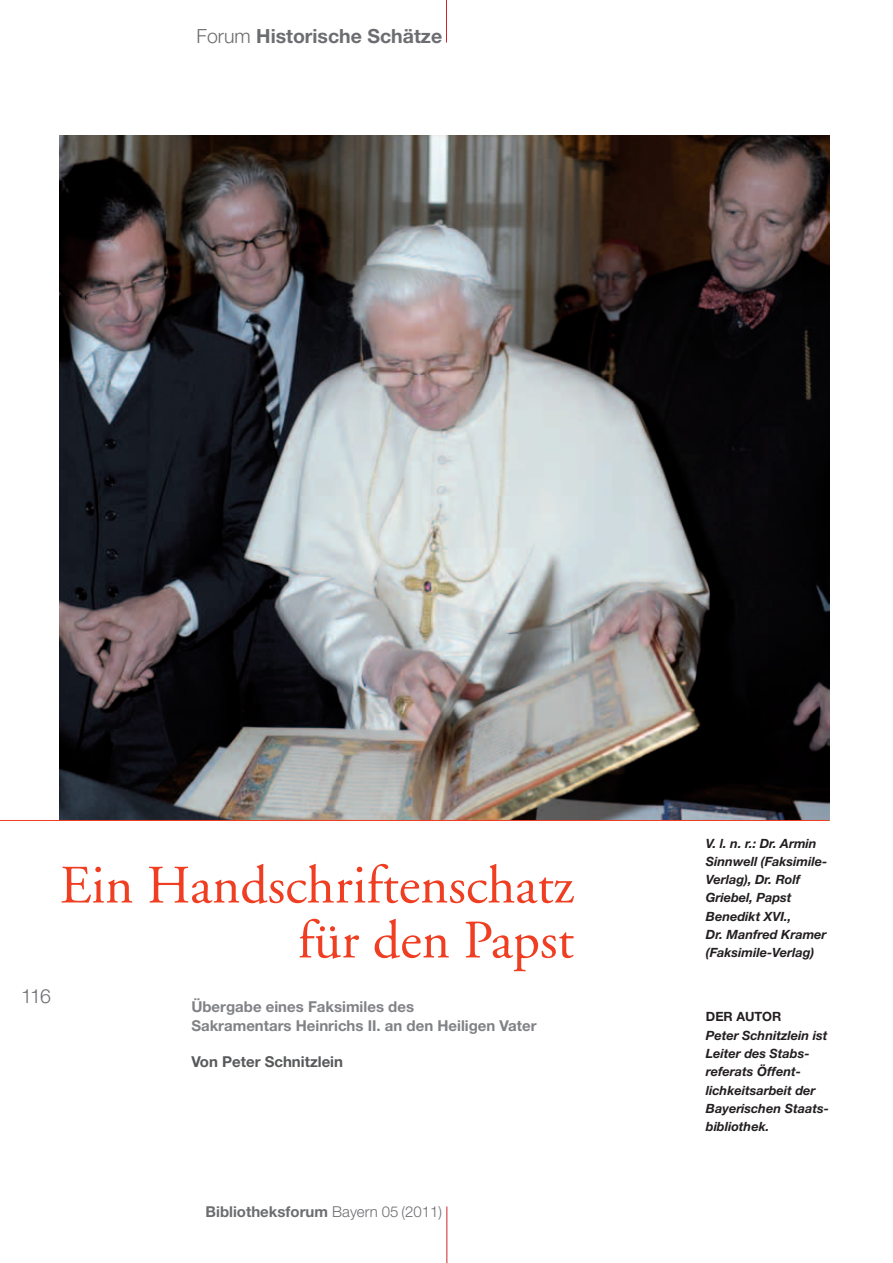
<style>
.page{position:relative;width:893px;height:1263px;background:#fff}
.page>*{position:absolute;margin:0;border:0;box-sizing:border-box;transform-origin:0 0}
.t1{font:54px/54.9px "Adobe Garamond";color:#ef3e22;text-align:right}
.t2{font:700 19.5px "Helvetica Neue";color:#6c6d70}
.t3{font:300 19.5px "Helvetica Neue";color:#6c6d70}
.t4{font:700 15px/18.3px "Helvetica Neue";color:#808285}
.t5{font:700 15px "Helvetica Neue";color:#6c6d70}
.t6{font:700 15px "Helvetica Neue";color:#57585a}
.t7{font:italic 700 12.75px/18.3px "Helvetica Neue";color:#231f20}
.t8{font:700 12.75px "Helvetica Neue";color:#231f20}
.s1{font-weight:300}
</style>
<div class="page">
<hr style="left:446px;top:0;width:1px;height:43px;background:#d1232a">
<hr style="left:446px;top:1206px;width:1px;height:57px;background:#d1232a">
<img style="left:60px;top:135px;width:769px;height:685px">
<hr style="left:0;top:820px;width:829px;height:1px;background:#ef3e22">
<h2 class="t2" style="left:197px;top:24px;width:247px"><span class="s1">Forum</span> Historische Schätze</h2>
<h2 class="t3" style="left:21px;top:984px;width:31px">116</h2>
<h1 class="t1" style="left:60px;top:859px;width:516px">Ein Handschriftenschatz für den Papst</h1>
<p class="t4" style="left:191px;top:997px;width:347px">Übergabe eines Faksimiles des<br>Sakramentars Heinrichs II. an den Heiligen Vater</p>
<p class="t6" style="left:191px;top:1052px;width:153px">Von Peter Schnitzlein</p>
<p class="t5" style="left:206px;top:1202px;width:238px">Bibliotheksforum <span class="s1">Bayern 05 (2011)</span></p>
<p class="t7" style="left:706px;top:833px;width:123px">V. l. n. r.: Dr. Armin<br>Sinnwell (Faksimile-<br>Verlag), Dr. Rolf<br>Griebel, Papst<br>Benedikt XVI.,<br>Dr. Manfred Kramer (Faksimile-Verlag)</p>
<p class="t8" style="left:706px;top:1009px;width:77px">Der Autor</p>
<p class="t7" style="left:706px;top:1026px;width:125px">Peter Schnitzlein ist<br>Leiter des Stabs&shy;referats Öffent&shy;lichkeitsarbeit der<br>Bayerischen Staats&shy;bibliothek.</p>
</div>
